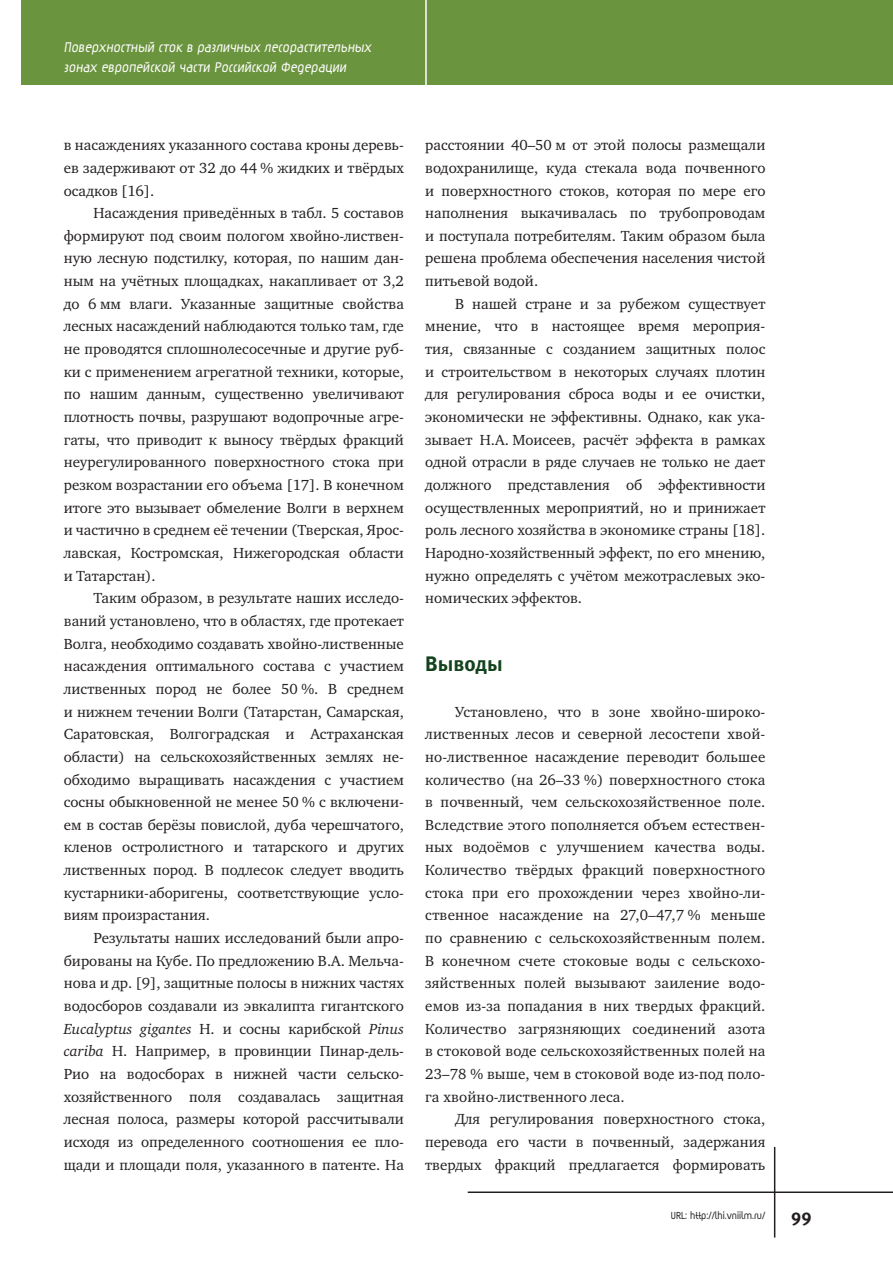
<style>
.page{position:relative;width:893px;height:1263px;background:#fff}
.page>*{position:absolute;margin:0;border:0;box-sizing:border-box;transform-origin:0 0}
.Zag_2{font:21px "Meta Bold LFC";color:#13431d}
.t1{font:18px "Meta Bold C";color:#231f20}
.t2{font:700 16.5px/19.8px "Magic C";color:#fff}
.Text{font:15px/22.6px "Charter C";color:#231f20;text-align:justify}
.t3{font:700 12px "Magic C";color:#231f20}
.s1{font-style:italic}
</style>
<div class="page">
<div style="left:21px;top:0;width:872px;height:85px;background:#6b943e"></div>
<hr style="left:425px;top:0;width:2px;height:85px;background:#fff">
<hr style="left:468px;top:1191px;width:425px;height:2px;background:#231f20">
<hr style="left:774px;top:1147px;width:1px;height:90px;background:#231f20">
<p class="t2" style="left:64px;top:39px;width:311px">Поверхностный сток в различных лесорастительных зонах европейской части Российской Федерации</p>
<p class="Text" style="left:64px;top:134px;width:342px">в насаждениях указанного состава кроны деревь&shy;ев задерживают от 32 до 44 % жидких и твёрдых осадков [16].</p>
<p class="Text" style="left:64px;top:202px;width:342px;text-indent:30px">Насаждения приведённых в табл. 5 составов формируют под своим пологом хвойно-листвен&shy;ную лесную подстилку, которая, по нашим дан&shy;ным на учётных площадках, накапливает от 3,2 до 6 мм влаги. Указанные защитные свойства лесных насаждений наблюдаются только там, где не проводятся сплошнолесосечные и другие руб&shy;ки с применением агрегатной техники, которые, по нашим данным, существенно увеличивают плотность почвы, разрушают водопрочные агре&shy;гаты, что приводит к выносу твёрдых фракций неурегулированного поверхностного стока при резком возрастании его объема [17]. В конечном итоге это вызывает обмеление Волги в верхнем и частично в среднем её течении (Тверская, Ярос&shy;лавская, Костромская, Нижегородская области и Татарстан).</p>
<p class="Text" style="left:64px;top:587px;width:342px;text-indent:30px">Таким образом, в результате наших исследо&shy;ваний установлено, что в областях, где протекает Волга, необходимо создавать хвойно-лиственные насаждения оптимального состава с участием лиственных пород не более 50 %. В среднем и нижнем течении Волги (Татарстан, Самарская, Саратовская, Волгоградская и Астраханская области) на сельскохозяйственных землях не&shy;обходимо выращивать насаждения с участием сосны обыкновенной не менее 50 % с включени&shy;ем в состав берёзы повислой, дуба черешчатого, кленов остролистного и татарского и других лиственных пород. В подлесок следует вводить кустарники-аборигены, соответствующие усло&shy;виям произрастания.</p>
<p class="Text" style="left:64px;top:927px;width:342px;text-indent:30px">Результаты наших исследований были апро&shy;бированы на Кубе. По предложению В.А. Мельча&shy;нова и др. [9], защитные полосы в нижних частях водосборов создавали из эвкалипта гигантского <span class="s1">Eucalyptus gigantes</span> H. и сосны карибской <span class="s1">Pinus cariba</span> H. Например, в провинции Пинар-дель-Рио на водосборах в нижней части сельско&shy;хозяйственного поля создавалась защитная лесная полоса, размеры которой рассчитывали исходя из определенного соотношения ее пло&shy;щади и площади поля, указанного в патенте. На</p>
<p class="Text" style="left:425px;top:134px;width:342px">расстоянии 40–50 м от этой полосы размещали водохранилище, куда стекала вода почвенного и поверхностного стоков, которая по мере его наполнения выкачивалась по трубопроводам и поступала потребителям. Таким образом была решена проблема обеспечения населения чистой питьевой водой.</p>
<p class="Text" style="left:425px;top:293px;width:342px;text-indent:30px">В нашей стране и за рубежом существует мнение, что в настоящее время мероприя&shy;тия, связанные с созданием защитных полос и строительством в некоторых случаях плотин для регулирования сброса воды и ее очистки, экономически не эффективны. Однако, как ука&shy;зывает Н.А. Моисеев, расчёт эффекта в рамках одной отрасли в ряде случаев не только не дает должного представления об эффективности осуществленных мероприятий, но и принижает роль лесного хозяйства в экономике страны [18].<br>Народно-хозяйственный эффект, по его мнению, нужно определять с учётом межотраслевых эко&shy;номических эффектов.</p>
<p class="Zag_2" style="left:425px;top:651px;width:79px">Выводы</p>
<p class="Text" style="left:425px;top:700px;width:342px;text-indent:30px">Установлено, что в зоне хвойно-широко&shy;лиственных лесов и северной лесостепи хвой&shy;но-лиственное насаждение переводит большее количество (на 26–33 %) поверхностного стока в почвенный, чем сельскохозяйственное поле.<br>Вследствие этого пополняется объем естествен&shy;ных водоёмов с улучшением качества воды.<br>Количество твёрдых фракций поверхностного стока при его прохождении через хвойно-ли&shy;ственное насаждение на 27,0–47,7 % меньше по сравнению с сельскохозяйственным полем.<br>В конечном счете стоковые воды с сельскохо&shy;зяйственных полей вызывают заиление водо&shy;емов из-за попадания в них твердых фракций.<br>Количество загрязняющих соединений азота в стоковой воде сельскохозяйственных полей на 23–78 % выше, чем в стоковой воде из-под поло&shy;га хвойно-лиственного леса.</p>
<p class="Text" style="left:425px;top:1108px;width:342px;text-indent:30px">Для регулирования поверхностного стока, перевода его части в почвенный, задержания твердых фракций предлагается формировать</p>
<p class="t3" style="left:671px;top:1210px;width:96px">URL: http://lhi.vniilm.ru/</p>
<p class="t1" style="left:791px;top:1205px;width:22px">99</p>
</div>
